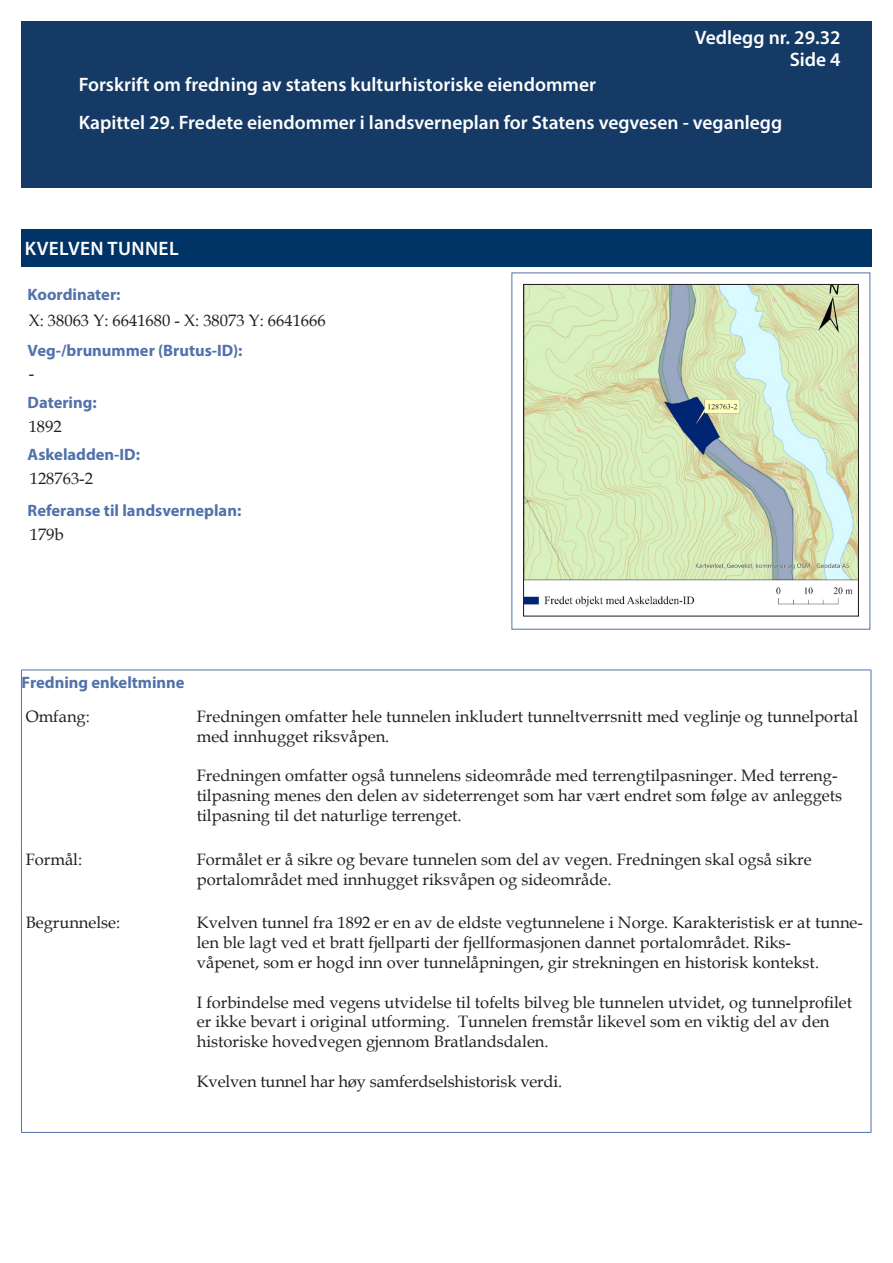
<style>
.page{position:relative;width:893px;height:1263px;background:#fff}
.page>*{position:absolute;margin:0;border:0;box-sizing:border-box;transform-origin:0 0}
.Overskrift_1_MyrPro{font:600 19.5px/38.2px "Myriad Pro";color:#fff}
.Overskrift_1_MyrPro-2{font:600 19.5px "Myriad Pro";letter-spacing:.02em;color:#fff}
.Tekst_-_data_11{font:16.5px/19.8px "Book Antiqua";color:#231f20}
.Overskrift_2_MyrPro{font:700 16.5px "Myriad Pro";color:#5172aa}
</style>
<div class="page">
<div style="left:21px;top:21px;width:851px;height:167px;background:#143a65"></div>
<hr style="left:21px;top:670px;width:170px;height:1px;background:#5172aa">
<hr style="left:21px;top:670px;width:1px;height:34px;background:#5172aa">
<hr style="left:191px;top:670px;width:680px;height:1px;background:#5172aa">
<hr style="left:871px;top:670px;width:1px;height:34px;background:#5172aa">
<hr style="left:21px;top:704px;width:1px;height:143px;background:#5172aa">
<hr style="left:871px;top:704px;width:1px;height:143px;background:#5172aa">
<hr style="left:21px;top:847px;width:1px;height:63px;background:#5172aa">
<hr style="left:871px;top:847px;width:1px;height:63px;background:#5172aa">
<hr style="left:21px;top:910px;width:1px;height:222px;background:#5172aa">
<hr style="left:871px;top:910px;width:1px;height:222px;background:#5172aa">
<hr style="left:21px;top:1132px;width:170px;height:1px;background:#5172aa">
<hr style="left:191px;top:1132px;width:680px;height:1px;background:#5172aa">
<div style="left:21px;top:230px;width:851px;height:37px;background:#036"></div>
<img style="left:525px;top:286px;width:332px;height:321px">
<div style="left:523px;top:284px;width:336px;height:333px;border:1px solid #231f20"></div>
<p class="Overskrift_1_MyrPro" style="left:695px;top:26px;width:147px;line-height:22.4px;text-align:right">Vedlegg nr. 29.32<br>Side 4</p>
<p class="Overskrift_1_MyrPro" style="left:79px;top:65px;width:705px">Forskrift om fredning av statens kulturhistoriske eiendommer<br>Kapittel 29. Fredete eiendommer i landsverneplan for Statens vegvesen - veganlegg</p>
<p class="Overskrift_1_MyrPro-2" style="left:36px;top:236px;width:195px">OBBEVÅG ELDSTE VEG</p>
<p class="Overskrift_1_MyrPro-2" style="left:25px;top:236px;width:155px">KVELVEN TUNNEL</p>
<p class="Overskrift_2_MyrPro" style="left:28px;top:283px;width:94px">Koordinater:</p>
<p class="Tekst_-_data_11" style="left:29px;top:310px;width:299px">X: 38063 Y: 6641680 - X: 38073 Y: 6641666</p>
<p class="Overskrift_2_MyrPro" style="left:28px;top:340px;width:216px">Veg-/brunummer (Brutus-ID):</p>
<p class="Tekst_-_data_11" style="left:29px;top:363px;width:7px">-</p>
<p class="Overskrift_2_MyrPro" style="left:28px;top:391px;width:71px">Datering:</p>
<p class="Tekst_-_data_11" style="left:29px;top:416px;width:34px">1892</p>
<p class="Overskrift_2_MyrPro" style="left:28px;top:444px;width:114px">Askeladden-ID:</p>
<p class="Tekst_-_data_11" style="left:30px;top:468px;width:65px">128763-2</p>
<p class="Overskrift_2_MyrPro" style="left:28px;top:500px;width:215px">Referanse til landsverneplan:</p>
<p class="Tekst_-_data_11" style="left:30px;top:524px;width:35px">179b</p>
<p class="Overskrift_2_MyrPro" style="left:22px;top:672px;width:165px">Fredning enkeltminne</p>
<p class="Tekst_-_data_11" style="left:26px;top:706px;width:66px">Omfang:</p>
<p class="Tekst_-_data_11" style="left:197px;top:706px;width:663px">Fredningen omfatter hele tunnelen inkludert tunneltverrsnitt med veglinje og tunnelportal med innhugget riksvåpen.</p>
<p class="Tekst_-_data_11" style="left:197px;top:765px;width:647px">Fredningen omfatter også tunnelens sideområde med terrengtilpasninger. Med terreng&shy;tilpasning menes den delen av sideterrenget som har vært endret som følge av anleggets tilpasning til det naturlige terrenget.</p>
<p class="Tekst_-_data_11" style="left:26px;top:849px;width:58px">Formål:</p>
<p class="Tekst_-_data_11" style="left:197px;top:849px;width:616px">Formålet er å sikre og bevare tunnelen som del av vegen. Fredningen skal også sikre portalområdet med innhugget riksvåpen og sideområde.</p>
<p class="Tekst_-_data_11" style="left:26px;top:912px;width:96px">Begrunnelse:</p>
<p class="Tekst_-_data_11" style="left:197px;top:912px;width:668px">Kvelven tunnel fra 1892 er en av de eldste vegtunnelene i Norge. Karakteristisk er at tunne&shy;len ble lagt ved et bratt fjellparti der fjellformasjonen dannet portalområdet. Riks-</p>
<p class="Tekst_-_data_11" style="left:197px;top:952px;width:624px">våpenet, som er hogd inn over tunnelåpningen, gir strekningen en historisk kontekst.</p>
<p class="Tekst_-_data_11" style="left:197px;top:992px;width:657px">I forbindelse med vegens utvidelse til tofelts bilveg ble tunnelen utvidet, og tunnelprofilet er ikke bevart i original utforming. Tunnelen fremstår likevel som en viktig del av den historiske hovedvegen gjennom Bratlandsdalen.</p>
<p class="Tekst_-_data_11" style="left:197px;top:1071px;width:367px">Kvelven tunnel har høy samferdselshistorisk verdi.</p>
</div>
